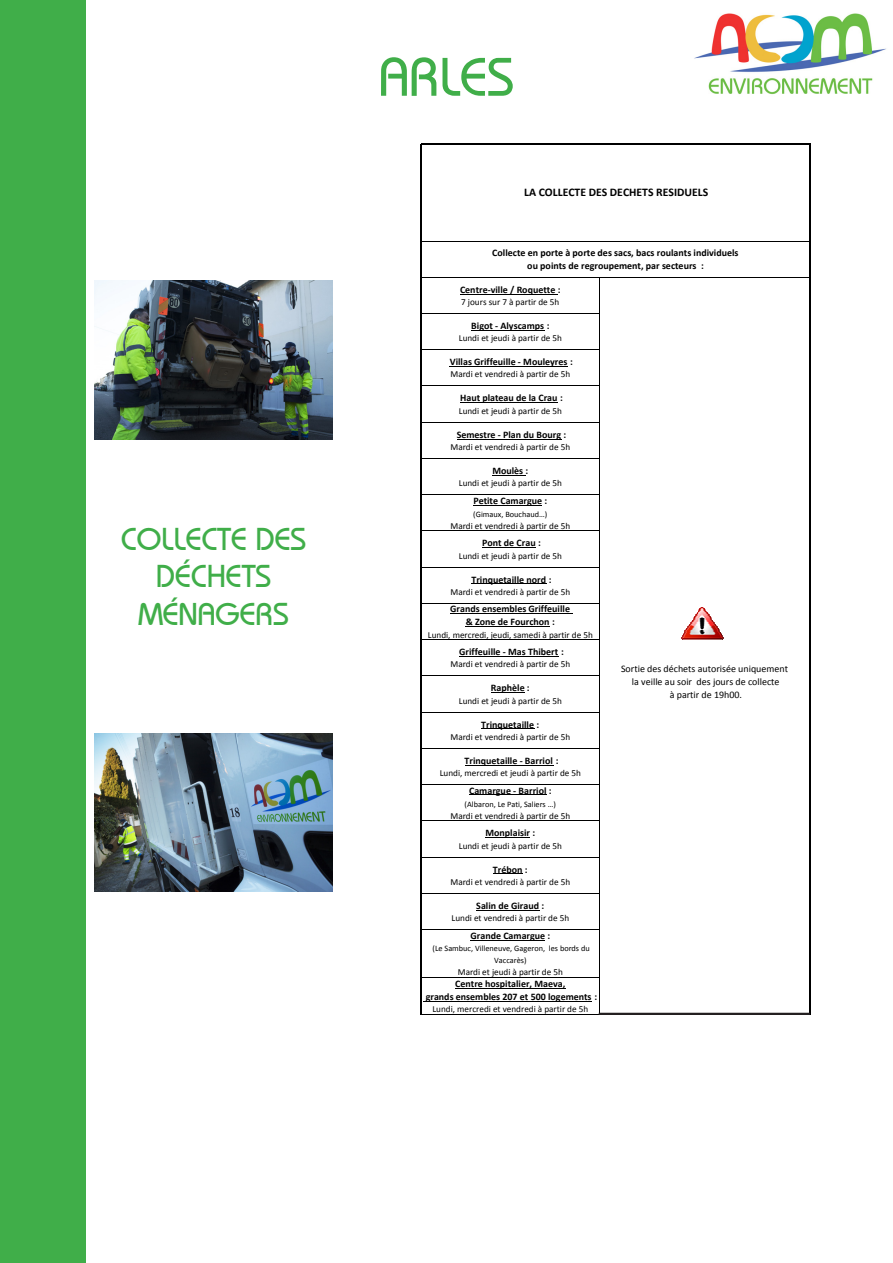
<style>
.page{position:relative;width:893px;height:1263px;background:#fff}
.page>*{position:absolute;margin:0;border:0;box-sizing:border-box;transform-origin:0 0}
.t1{font:54px "Bimini";color:#40ae49}
.t2{font:31.5px/37.8px "Bimini";color:#40ae49;text-align:center}
.t3{font:700 11.7px "Calibri";color:#000}
.t4{font:700 10.05px/13px "Calibri";color:#000;text-align:center}
.t5{font:10.05px/13px "Calibri";color:#000;text-align:center}
.t6{font:9.15px "Calibri";color:#000}
.t7{font:8.25px/12.5px "Calibri";color:#000;text-align:center}
</style>
<div class="page">
<hr style="left:460px;top:294px;width:98px;height:1px;background:#000">
<hr style="left:471px;top:330px;width:73px;height:1px;background:#000">
<hr style="left:450px;top:366px;width:118px;height:1px;background:#000">
<hr style="left:460px;top:402px;width:98px;height:1px;background:#000">
<hr style="left:457px;top:439px;width:104px;height:1px;background:#000">
<hr style="left:492px;top:475px;width:34px;height:1px;background:#000">
<hr style="left:473px;top:505px;width:69px;height:1px;background:#000">
<hr style="left:482px;top:547px;width:54px;height:1px;background:#000">
<hr style="left:471px;top:583px;width:76px;height:1px;background:#000">
<hr style="left:450px;top:613px;width:123px;height:1px;background:#000">
<hr style="left:466px;top:626px;width:84px;height:1px;background:#000">
<hr style="left:459px;top:656px;width:100px;height:1px;background:#000">
<hr style="left:491px;top:692px;width:34px;height:1px;background:#000">
<hr style="left:481px;top:728px;width:53px;height:1px;background:#000">
<hr style="left:465px;top:765px;width:88px;height:1px;background:#000">
<hr style="left:469px;top:794px;width:78px;height:1px;background:#000">
<hr style="left:485px;top:837px;width:45px;height:1px;background:#000">
<hr style="left:493px;top:873px;width:30px;height:1px;background:#000">
<hr style="left:476px;top:910px;width:63px;height:1px;background:#000">
<hr style="left:470px;top:940px;width:75px;height:1px;background:#000">
<hr style="left:455px;top:988px;width:110px;height:1px;background:#000">
<hr style="left:423px;top:1001px;width:169px;height:1px;background:#000">
<hr style="left:420px;top:144px;width:2px;height:870px;background:#000">
<hr style="left:809px;top:145px;width:2px;height:869px;background:#000">
<hr style="left:599px;top:278px;width:1px;height:736px;background:#000">
<hr style="left:422px;top:144px;width:389px;height:1px;background:#000">
<hr style="left:422px;top:241px;width:387px;height:1px;background:#000">
<hr style="left:422px;top:277px;width:387px;height:1px;background:#000">
<hr style="left:422px;top:313px;width:178px;height:1px;background:#000">
<hr style="left:422px;top:349px;width:178px;height:1px;background:#000">
<hr style="left:422px;top:386px;width:178px;height:1px;background:#000">
<hr style="left:422px;top:422px;width:178px;height:1px;background:#000">
<hr style="left:422px;top:458px;width:178px;height:1px;background:#000">
<hr style="left:422px;top:494px;width:178px;height:1px;background:#000">
<hr style="left:422px;top:530px;width:178px;height:1px;background:#000">
<hr style="left:422px;top:567px;width:178px;height:1px;background:#000">
<hr style="left:422px;top:603px;width:178px;height:1px;background:#000">
<hr style="left:422px;top:639px;width:178px;height:1px;background:#000">
<hr style="left:422px;top:675px;width:178px;height:1px;background:#000">
<hr style="left:422px;top:712px;width:178px;height:1px;background:#000">
<hr style="left:422px;top:748px;width:178px;height:1px;background:#000">
<hr style="left:422px;top:784px;width:178px;height:1px;background:#000">
<hr style="left:422px;top:820px;width:178px;height:1px;background:#000">
<hr style="left:422px;top:857px;width:178px;height:1px;background:#000">
<hr style="left:422px;top:893px;width:178px;height:1px;background:#000">
<hr style="left:422px;top:929px;width:178px;height:1px;background:#000">
<hr style="left:422px;top:977px;width:178px;height:1px;background:#000">
<hr style="left:422px;top:1014px;width:178px;height:1px;background:#000">
<svg style="left:688px;top:607px;width:29px;height:21px"></svg>
<img style="left:681px;top:628px;width:43px;height:12px">
<img style="left:694px;top:13px;width:192px;height:82px">
<div style="left:0;top:0;width:85px;height:1263px;background:#40ae49"></div>
<img style="left:95px;top:281px;width:238px;height:158px">
<img style="left:95px;top:733px;width:238px;height:159px">
<hr style="left:599px;top:1013px;width:211px;height:2px;background:#231f20">
<p class="t2" style="left:121px;top:519px;width:187px">COLLECTE DES<br>DÉCHETS</p>
<p class="t2" style="left:138px;top:595px;width:152px">MÉNAGERS</p>
<p class="t1" style="left:379px;top:45px;width:137px">ARLES</p>
<p class="t3" style="left:524px;top:185px;width:186px">LA COLLECTE DES DECHETS RESIDUELS</p>
<p class="t4" style="left:492px;top:246px;width:248px">Collecte en porte à porte des sacs, bacs roulants individuels ou points de regroupement, par secteurs :</p>
<p class="t4" style="left:460px;top:283px;width:102px">Centre‐ville / Roquette :</p>
<p class="t6" style="left:461px;top:296px;width:100px">7 jours sur 7 à partir de 5h</p>
<p class="t4" style="left:471px;top:319px;width:80px">Bigot ‐ Alyscamps :</p>
<p class="t6" style="left:459px;top:332px;width:105px">Lundi et jeudi à partir de 5h</p>
<p class="t4" style="left:450px;top:355px;width:125px">Villas Griffeuille ‐ Mouleyres :</p>
<p class="t6" style="left:450px;top:369px;width:121px">Mardi et vendredi à partir de 5h</p>
<p class="t4" style="left:460px;top:392px;width:104px">Haut plateau de la Crau :</p>
<p class="t6" style="left:459px;top:405px;width:105px">Lundi et jeudi à partir de 5h</p>
<p class="t4" style="left:457px;top:428px;width:111px">Semestre ‐ Plan du Bourg :</p>
<p class="t6" style="left:450px;top:441px;width:121px">Mardi et vendredi à partir de 5h</p>
<p class="t4" style="left:492px;top:464px;width:37px">Moulès :</p>
<p class="t6" style="left:459px;top:477px;width:105px">Lundi et jeudi à partir de 5h</p>
<p class="t4" style="left:473px;top:494px;width:75px">Petite Camargue :</p>
<p class="t7" style="left:473px;top:508px;width:76px">(Gimaux, Bouchaud…)</p>
<p class="t6" style="left:450px;top:520px;width:121px">Mardi et vendredi à partir de 5h</p>
<p class="t4" style="left:482px;top:536px;width:60px">Pont de Crau :</p>
<p class="t6" style="left:459px;top:550px;width:105px">Lundi et jeudi à partir de 5h</p>
<p class="t4" style="left:471px;top:573px;width:82px">Trinquetaille nord :</p>
<p class="t6" style="left:450px;top:586px;width:121px">Mardi et vendredi à partir de 5h</p>
<p class="t4" style="left:450px;top:602px;width:121px">Grands ensembles Griffeuille &amp; Zone de Fourchon :</p>
<p class="t6" style="left:428px;top:629px;width:166px">Lundi, mercredi, jeudi, samedi à partir de 5h</p>
<p class="t4" style="left:459px;top:645px;width:106px">Griffeuille ‐ Mas Thibert :</p>
<p class="t6" style="left:450px;top:659px;width:121px">Mardi et vendredi à partir de 5h</p>
<p class="t4" style="left:491px;top:681px;width:40px">Raphèle :</p>
<p class="t6" style="left:459px;top:695px;width:105px">Lundi et jeudi à partir de 5h</p>
<p class="t4" style="left:481px;top:718px;width:60px">Trinquetaille :</p>
<p class="t6" style="left:450px;top:731px;width:121px">Mardi et vendredi à partir de 5h</p>
<p class="t4" style="left:465px;top:754px;width:95px">Trinquetaille ‐ Barriol :</p>
<p class="t6" style="left:440px;top:767px;width:143px">Lundi, mercredi et jeudi à partir de 5h</p>
<p class="t4" style="left:469px;top:784px;width:84px">Camargue ‐ Barriol :</p>
<p class="t7" style="left:465px;top:798px;width:93px">(Albaron, Le Pati, Saliers …)</p>
<p class="t6" style="left:450px;top:810px;width:121px">Mardi et vendredi à partir de 5h</p>
<p class="t4" style="left:485px;top:826px;width:51px">Monplaisir :</p>
<p class="t6" style="left:459px;top:840px;width:105px">Lundi et jeudi à partir de 5h</p>
<p class="t4" style="left:493px;top:863px;width:36px">Trébon :</p>
<p class="t6" style="left:450px;top:876px;width:121px">Mardi et vendredi à partir de 5h</p>
<p class="t4" style="left:476px;top:899px;width:70px">Salin de Giraud :</p>
<p class="t6" style="left:451px;top:912px;width:119px">Lundi et vendredi à partir de 5h</p>
<p class="t4" style="left:470px;top:929px;width:81px">Grande Camargue :</p>
<p class="t7" style="left:433px;top:941px;width:159px">(Le Sambuc, Villeneuve, Gageron, les bords du<br>Vaccarès)</p>
<p class="t6" style="left:458px;top:966px;width:107px">Mardi et jeudi à partir de 5h</p>
<p class="t4" style="left:426px;top:977px;width:173px">Centre hospitalier, Maeva,<br>grands ensembles 207 et 500 logements :</p>
<p class="t6" style="left:432px;top:1003px;width:157px">Lundi, mercredi et vendredi à partir de 5h</p>
<p class="t5" style="left:621px;top:662px;width:168px">Sortie des déchets autorisée uniquement la veille au soir des jours de collecte<br>à partir de 19h00.</p>
</div>
